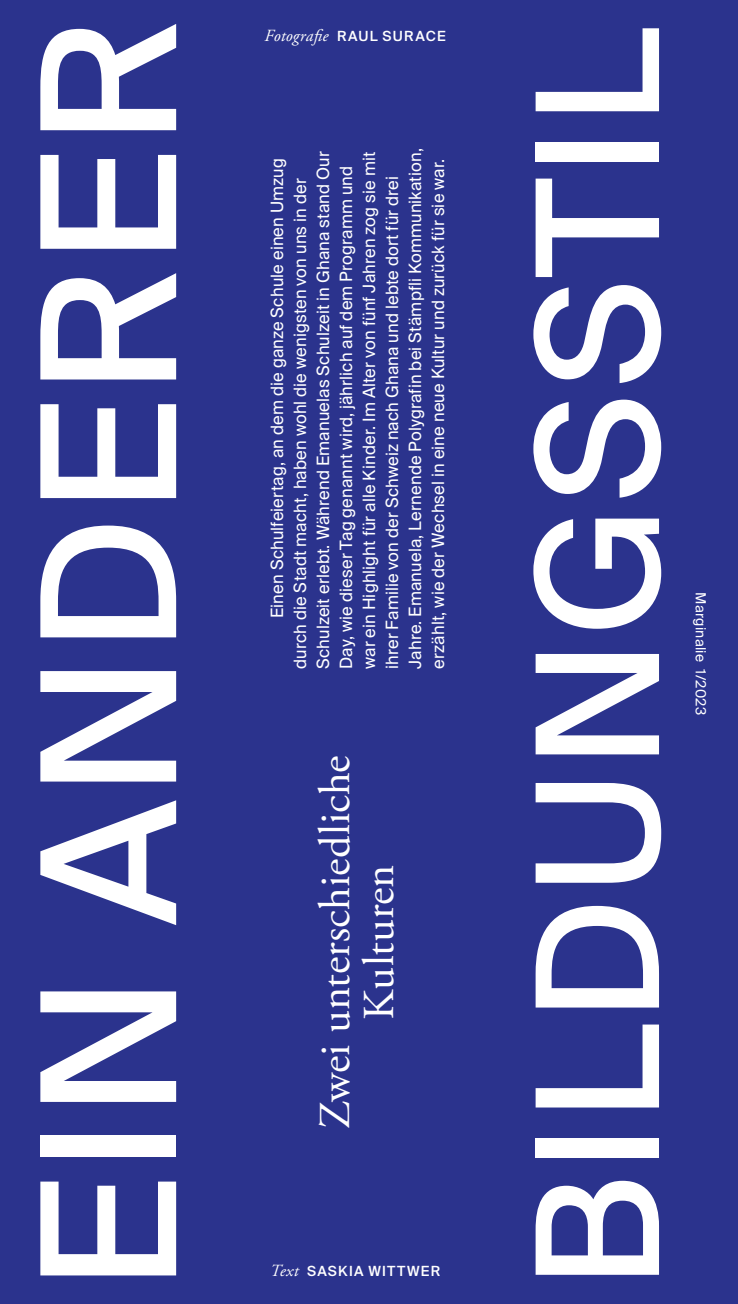
<style>
.page{position:relative;width:738px;height:1304px;background:#fff}
.page>*{position:absolute;margin:0;border:0;box-sizing:border-box;transform-origin:0 0}
.t1{font:187px "Suisse Intl";letter-spacing:.02em;color:#fff}
.t2{font:170px "Suisse Intl";letter-spacing:.02em;color:#fff}
.t3{font:44px/44px "Adobe Garamond Pro";color:#fff;text-align:center}
.t4{font:17px/23px "Suisse Intl";letter-spacing:.01em;color:#fff}
.t5{font:italic 17px "Adobe Garamond Pro";letter-spacing:.015em;color:#fff}
.t6{font:500 14px "Suisse Intl";letter-spacing:.09em;color:#fff}
.t7{font:14px "Suisse Intl";letter-spacing:.02em;color:#fff}
.s1{font-family:"Suisse Intl";font-weight:500;font-style:normal;font-size:14px}
.s2{font-family:"Adobe Garamond Pro";font-weight:400;font-style:italic;font-size:17px}
</style>
<div class="page">
<div style="left:0;top:0;width:737px;height:1304px;background:#2b338d"></div>
<h1 class="t1" style="left:1px;top:1290px;width:1274px;rotate:-90deg">EIN ANDERER</h1>
<h2 class="t2" style="left:499px;top:1288px;width:1262px;rotate:-90deg">BILDUNGSSTIL</h2>
<p class="t5" style="left:264px;top:25px;width:182px">Fotografie <span class="s1">RAUL SURACE</span></p>
<p class="t4" style="left:265px;top:669px;width:522px;text-indent:51px;rotate:-90deg">Einen Schulfeiertag, an dem die ganze Schule einen Umzug durch die Stadt macht, haben wohl die wenigsten von uns in der Schulzeit erlebt. Während Emanuelas Schulzeit in Ghana stand Our Day, wie dieser Tag genannt wird, jährlich auf dem Programm und war ein Highlight für alle Kinder. Im Alter von fünf Jahren zog sie mit ihrer Familie von der Schweiz nach Ghana und lebte dort für drei Jahre. Emanuela, Lernende Polygrafin bei Stämpfli Kommunikation, erzählt, wie der Wechsel in eine neue Kultur und zurück für sie war.</p>
<h3 class="t3" style="left:314px;top:1129px;width:375px;rotate:-90deg">Zwei unterschiedliche<br>Kulturen</h3>
<p class="t6" style="left:270px;top:1263px;width:171px"><span class="s2">Text</span> SASKIA WITTWER</p>
<p class="t7" style="left:708px;top:592px;width:125px;rotate:90deg">Marginalie 1/2023</p>
</div>
